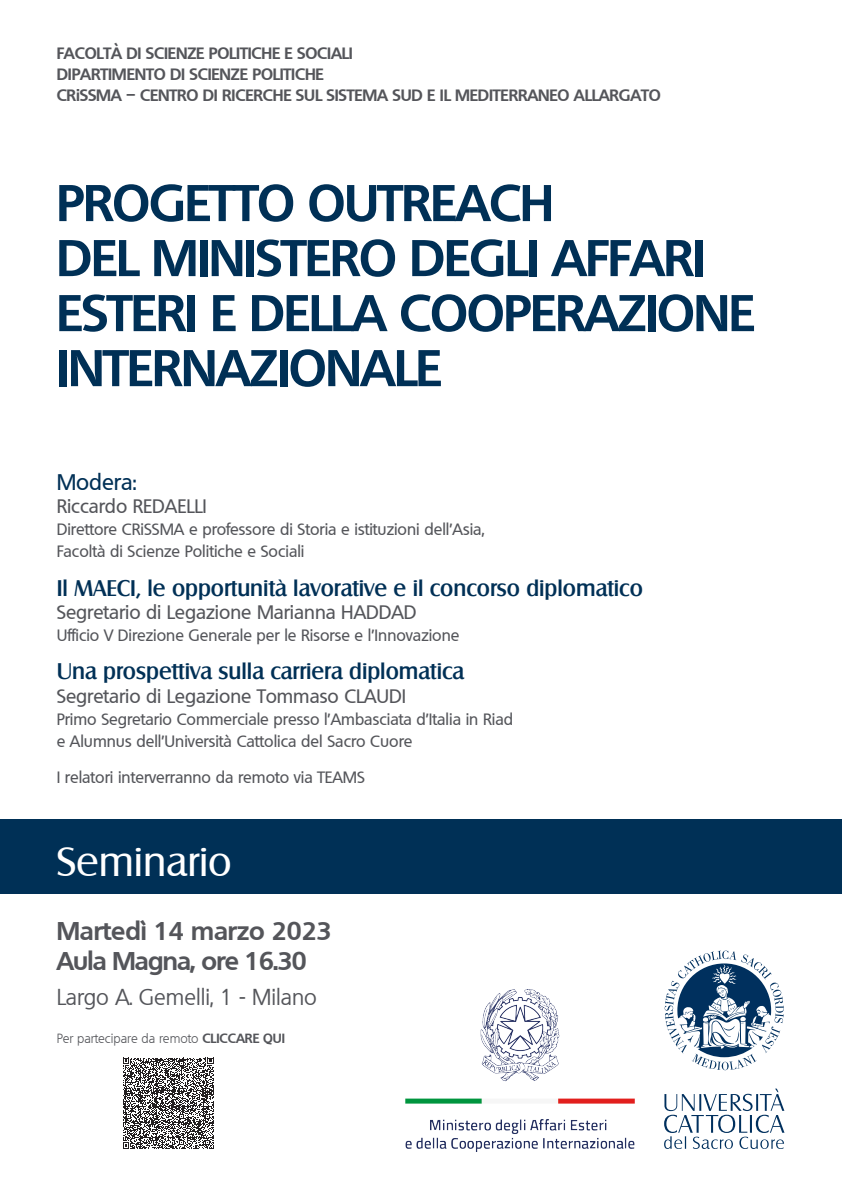
<style>
.page{position:relative;width:842px;height:1191px;background:#fff}
.page>*{position:absolute;margin:0;border:0;box-sizing:border-box;transform-origin:0 0}
.Titolo{font:700 50px/55px "Quebec";letter-spacing:-.015em;color:#003056}
.Evento{font:40px "Salzburg";color:#fff}
.Data{font:700 25px "Quebec";color:#54555a}
.Aula-ora{font:700 25px "Quebec";letter-spacing:-.03em;color:#54555a}
.Titolo_3{font:500 22px "Salzburg";color:#003056}
.Luogo{font:22px "Quebec";color:#54555a}
.Titolo_3-2{font:500 22px "Quebec";color:#003056}
.professore{font:500 19px "Quebec";color:#54555a}
.professore-2{font:500 16px/22px "Quebec";color:#54555a}
.Uni{font:700 16px "Quebec";letter-spacing:-.01em;color:#54555a}
.info{font:300 13px "Quebec";color:#54555a}
.s1{font-weight:700}
</style>
<div class="page">
<div style="left:0;top:819px;width:842px;height:75px;background:#003056"></div>
<svg style="left:664px;top:950px;width:120px;height:120px"></svg>
<svg style="left:664px;top:1088px;width:120px;height:61px"></svg>
<img style="left:405px;top:989px;width:230px;height:162px">
<svg style="left:123px;top:1057px;width:91px;height:91px"></svg>
<p class="Uni" style="left:57px;top:43px;width:298px">FACOLTÀ DI SCIENZE POLITICHE E SOCIALI</p>
<p class="Uni" style="left:57px;top:63px;width:269px">DIPARTIMENTO DI SCIENZE POLITICHE</p>
<p class="Uni" style="left:57px;top:84px;width:606px">CRiSSMA – CENTRO DI RICERCHE SUL SISTEMA SUD E IL MEDITERRANEO ALLARGATO</p>
<p class="Titolo" style="left:57px;top:174px;width:700px">PROGETTO OUTREACH<br>DEL MINISTERO DEGLI AFFARI<br>ESTERI E DELLA COOPERAZIONE<br>INTERNAZIONALE</p>
<p class="Titolo_3-2" style="left:57px;top:468px;width:82px">Modera:</p>
<p class="professore" style="left:57px;top:494px;width:152px">Riccardo REDAELLI</p>
<p class="professore-2" style="left:57px;top:518px;width:429px">Direttore CRiSSMA e professore di Storia e istituzioni dell’Asia,<br>Facoltà di Scienze Politiche e Sociali</p>
<p class="Titolo_3" style="left:57px;top:574px;width:588px">Il MAECI, le opportunità lavorative e il concorso diplomatico</p>
<p class="professore" style="left:57px;top:600px;width:361px">Segretario di Legazione Marianna HADDAD</p>
<p class="professore-2" style="left:57px;top:624px;width:404px">Ufficio V Direzione Generale per le Risorse e l’Innovazione</p>
<p class="Titolo_3" style="left:57px;top:658px;width:409px">Una prospettiva sulla carriera diplomatica</p>
<p class="professore" style="left:57px;top:683px;width:351px">Segretario di Legazione Tommaso CLAUDI</p>
<p class="professore-2" style="left:57px;top:708px;width:458px">Primo Segretario Commerciale presso l’Ambasciata d’Italia in Riad e Alumnus dell’Università Cattolica del Sacro Cuore</p>
<p class="professore-2" style="left:57px;top:766px;width:310px">I relatori interverranno da remoto via TEAMS</p>
<p class="Evento" style="left:57px;top:837px;width:177px">Seminario</p>
<p class="Data" style="left:57px;top:914px;width:276px">Martedì 14 marzo 2023</p>
<p class="Aula-ora" style="left:57px;top:944px;width:251px">Aula Magna, ore 16.30</p>
<p class="Luogo" style="left:57px;top:983px;width:262px">Largo A. Gemelli, 1 - Milano</p>
<p class="info" style="left:57px;top:1029px;width:230px">Per partecipare da remoto <span class="s1">CLICCARE QUI</span></p>
</div>
